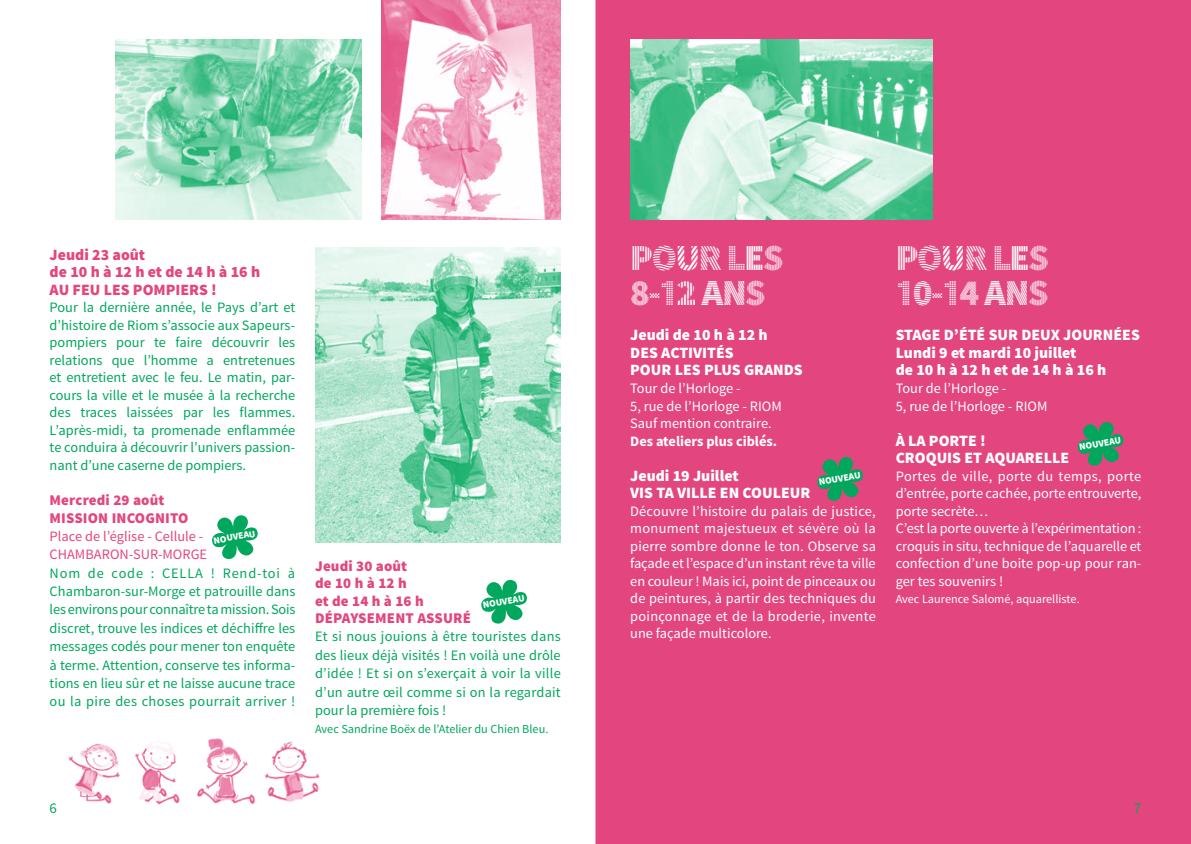
<style>
.page{position:relative;width:1191px;height:844px;background:#fff}
.page>*{position:absolute;margin:0;border:0;box-sizing:border-box;transform-origin:0 0}
.t1{font:36.75px/35px "Source Sans Pro DISPLAY";letter-spacing:-.04em;color:#fff}
.t2{font:900 15.75px/17.5px "Source Sans Pro";color:#fff}
.t3{font:900 15.75px/17.5px "Source Sans Pro";color:#e3467e}
.t4{font:900 14.88px/17.5px "Source Sans Pro";letter-spacing:.01em;color:#e3467e}
.t5{font:14.88px "Source Sans Pro";color:#00a75d}
.t6{font:14.35px/18.4px "Source Sans Pro";color:#00a75d;text-align:justify}
.t7{font:14.35px/17.5px "Source Sans Pro";color:#fff}
.t8{font:14.35px/18.4px "Source Sans Pro";color:#e3467e}
.t9{font:700 14.35px "Source Sans Pro";color:#fff}
.t10{font:12.25px "Source Sans Pro";color:#00a75d}
.t11{font:12.25px "Source Sans Pro";color:#fff}
.t12{font:900 9.62px "Source Sans Pro";color:#fff}
</style>
<div class="page">
<div style="left:595px;top:0;width:596px;height:843px;background:#e3467e"></div>
<img style="left:116px;top:40px;width:246px;height:179px">
<img style="left:381px;top:0;width:180px;height:219px">
<img style="left:630px;top:40px;width:302px;height:179px">
<img style="left:68px;top:738px;width:252px;height:67px">
<svg style="left:212px;top:515px;width:46px;height:44px"></svg>
<svg style="left:817px;top:457px;width:46px;height:44px;background:#548269"></svg>
<svg style="left:1077px;top:422px;width:46px;height:44px;background:#548269"></svg>
<img style="left:315px;top:247px;width:246px;height:295px">
<svg style="left:481px;top:579px;width:46px;height:44px"></svg>
<p class="t3" style="left:50px;top:246px;width:212px">Jeudi 23 août<br>de 10 h à 12 h et de 14 h à 16 h<br>AU FEU LES POMPIERS !</p>
<p class="t6" style="left:50px;top:299px;width:247px;line-height:17.5px">Pour la dernière année, le Pays d’art et d’histoire de Riom s’associe aux Sapeurs&shy;pompiers pour te faire découvrir les relations que l’homme a entretenues et entretient avec le feu. Le matin, par&shy;cours la ville et le musée à la recherche des traces laissées par les flammes.<br>L’après-midi, ta promenade enflammée te conduira à découvrir l’univers passion&shy;nant d’une caserne de pompiers.</p>
<p class="t4" style="left:50px;top:492px;width:140px">Mercredi 29 août<br>MISSION INCOGNITO</p>
<p class="t8" style="left:50px;top:527px;width:159px">Place de l’église - Cellule -<br>CHAMBARON-SUR-MORGE</p>
<p class="t6" style="left:50px;top:564px;width:247px">Nom de code : CELLA ! Rend-toi à Chambaron-sur-Morge et patrouille dans les environs pour connaître ta mission. Sois discret, trouve les indices et déchiffre les messages codés pour mener ton enquête à terme. Attention, conserve tes informa&shy;tions en lieu sûr et ne laisse aucune trace ou la pire des choses pourrait arriver !</p>
<p class="t4" style="left:315px;top:557px;width:157px">Jeudi 30 août<br>de 10 h à 12 h<br>et de 14 h à 16 h<br>DÉPAYSEMENT ASSURÉ</p>
<p class="t12" style="left:212px;top:534px;width:44px;rotate:-10deg">NOUVEAU</p>
<p class="t12" style="left:482px;top:599px;width:44px;rotate:-10deg">NOUVEAU</p>
<p class="t6" style="left:315px;top:627px;width:247px">Et si nous jouions à être touristes dans des lieux déjà visités ! En voilà une drôle d’idée ! Et si on s’exerçait à voir la ville d’un autre œil comme si on la regardait pour la première fois !</p>
<p class="t10" style="left:315px;top:721px;width:235px">Avec Sandrine Boëx de l’Atelier du Chien Bleu.</p>
<h1 class="t1" style="left:630px;top:242px;width:155px">POUR LES<br>8-12 ANS</h1>
<p class="t2" style="left:630px;top:327px;width:174px">Jeudi de 10 h à 12 h<br>DES ACTIVITÉS<br>POUR LES PLUS GRANDS</p>
<p class="t7" style="left:630px;top:379px;width:153px">Tour de l’Horloge -<br>5, rue de l’Horloge - RIOM<br>Sauf mention contraire.</p>
<p class="t9" style="left:630px;top:431px;width:148px">Des ateliers plus ciblés.</p>
<p class="t2" style="left:630px;top:467px;width:182px">Jeudi 19 Juillet<br>VIS TA VILLE EN COULEUR</p>
<p class="t7" style="left:630px;top:502px;width:247px;text-align:justify">Découvre l’histoire du palais de justice, monument majestueux et sévère où la pierre sombre donne le ton. Observe sa façade et l’espace d’un instant rêve ta ville en couleur ! Mais ici, point de pinceaux ou de peintures, à partir des techniques du poinçonnage et de la broderie, invente une façade multicolore.</p>
<p class="t12" style="left:817px;top:476px;width:44px;rotate:-10deg">NOUVEAU</p>
<h1 class="t1" style="left:895px;top:242px;width:155px">POUR LES<br>10-14 ANS</h1>
<p class="t2" style="left:895px;top:327px;width:246px">STAGE D’ÉTÉ SUR DEUX JOURNÉES<br>Lundi 9 et mardi 10 juillet<br>de 10 h à 12 h et de 14 h à 16 h</p>
<p class="t7" style="left:895px;top:379px;width:153px">Tour de l’Horloge -<br>5, rue de l’Horloge - RIOM</p>
<p class="t2" style="left:895px;top:432px;width:175px">À LA PORTE !<br>CROQUIS ET AQUARELLE</p>
<p class="t7" style="left:895px;top:467px;width:247px">Portes de ville, porte du temps, porte d’entrée, porte cachée, porte entrouverte, porte secrète…<br>C’est la porte ouverte à l’expérimentation : croquis in situ, technique de l’aquarelle et confection d’une boite pop-up pour ran&shy;ger tes souvenirs !</p>
<p class="t11" style="left:895px;top:591px;width:185px">Avec Laurence Salomé, aquarelliste.</p>
<p class="t12" style="left:1078px;top:441px;width:44px;rotate:-10deg">NOUVEAU</p>
<p class="t5" style="left:50px;top:798px;width:9px">6</p>
<p class="t5" style="left:1134px;top:798px;width:9px">7</p>
</div>
